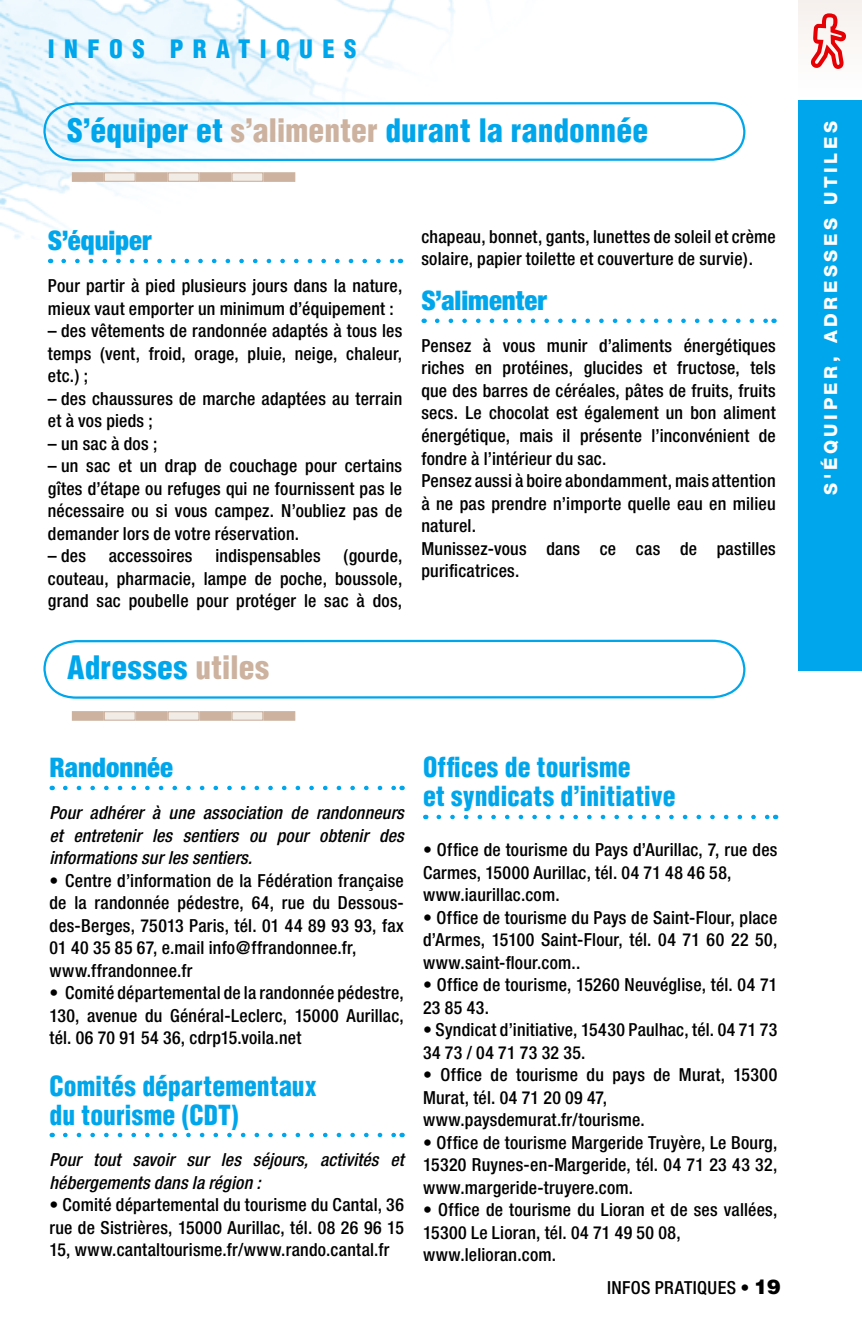
<style>
.page{position:relative;width:862px;height:1340px;background:#fff}
.page>*{position:absolute;margin:0;border:0;box-sizing:border-box;transform-origin:0 0}
.t1{font:900 condensed 31.5px "Helvetica";letter-spacing:.005em;color:#00a6eb}
.t2{font:900 condensed 27px/28.8px "Helvetica";letter-spacing:.005em;color:#00a6eb;scale:.95 1}
.t3{font:900 condensed 27px "Helvetica Neue";color:#00a6eb}
.t4{font:900 condensed 24.75px "Helvetica";letter-spacing:.38em;color:#00a6eb}
.t5{font:500 condensed 18px/22.5px "Helvetica Neue";letter-spacing:.015em;color:#000}
.t6{font:italic 500 condensed 18px/22.5px "Helvetica Neue";letter-spacing:.01em;color:#000;text-align:justify}
.t7{font:800 18px "Helvetica Neue";color:#fff}
.s1{color:#ccb29f}
.s2{font-family:"Helvetica";font-weight:900;font-stretch:normal;font-size:20.25px}
</style>
<div class="page">
<img style="left:0;top:0;width:455px;height:239px">
<svg style="left:64px;top:259px;width:329px;height:4px"></svg>
<svg style="left:437px;top:318px;width:329px;height:5px"></svg>
<svg style="left:42px;top:101px;width:704px;height:61px"></svg>
<svg style="left:65px;top:785px;width:329px;height:5px"></svg>
<svg style="left:65px;top:1132px;width:329px;height:5px"></svg>
<svg style="left:438px;top:814px;width:330px;height:5px"></svg>
<svg style="left:43px;top:639px;width:703px;height:60px"></svg>
<svg style="left:71px;top:711px;width:225px;height:10px;background:#d9c6b8"></svg>
<svg style="left:71px;top:172px;width:225px;height:10px;background:#d9c6b8"></svg>
<div style="left:797px;top:0;width:64px;height:670px;background:#00a6eb"></div>
<div style="left:797px;top:0;width:64px;height:100px;background:#fbfaf9"></div>
<svg style="left:811px;top:13px;width:34px;height:56px"></svg>
<h3 class="t4" style="left:48px;top:33px;width:310px">INFOS PRATIQUES</h3>
<h1 class="t1" style="left:67px;top:110px;width:582px">S’équiper et <span class="s1">s’alimenter</span> durant la randonnée</h1>
<h2 class="t3" style="left:48px;top:224px;width:105px">S’équiper</h2>
<p class="t5" style="left:48px;top:274px;width:355px">Pour partir à pied plusieurs jours dans la nature, mieux vaut emporter un minimum d’équipement :</p>
<p class="t5" style="left:48px;top:319px;width:356px;text-align:justify">– des vêtements de randonnée adaptés à tous les temps (vent, froid, orage, pluie, neige, chaleur, etc.) ;</p>
<p class="t5" style="left:48px;top:387px;width:356px">– des chaussures de marche adaptées au terrain et à vos pieds ;</p>
<p class="t5" style="left:48px;top:432px;width:111px">– un sac à dos ;</p>
<p class="t5" style="left:48px;top:454px;width:355px;text-align:justify">– un sac et un drap de couchage pour certains gîtes d’étape ou refuges qui ne fournissent pas le nécessaire ou si vous campez. N’oubliez pas de demander lors de votre réservation.</p>
<p class="t5" style="left:48px;top:544px;width:40px">– des</p>
<p class="t5" style="left:109px;top:544px;width:85px">accessoires</p>
<p class="t5" style="left:215px;top:544px;width:107px">indispensables</p>
<p class="t5" style="left:48px;top:544px;width:356px;text-align:justify;text-indent:295px">(gourde, couteau, pharmacie, lampe de poche, boussole, grand sac poubelle pour protéger le sac à dos,</p>
<h1 class="t1" style="left:67px;top:647px;width:203px">Adresses <span class="s1">utiles</span></h1>
<p class="t5" style="left:421px;top:225px;width:356px">chapeau, bonnet, gants, lunettes de soleil et crème solaire, papier toilette et couverture de survie).</p>
<h2 class="t3" style="left:421px;top:284px;width:127px">S’alimenter</h2>
<p class="t5" style="left:421px;top:334px;width:356px">Pensez à vous munir d’aliments énergétiques riches en protéines, glucides et fructose, tels que des barres de céréales, pâtes de fruits, fruits secs. Le chocolat est également un bon aliment énergétique, mais il présente l’inconvénient de fondre à l’intérieur du sac.<br>Pensez aussi à boire abondamment, mais attention à ne pas prendre n’importe quelle eau en milieu naturel.<br>Munissez-vous dans ce cas de pastilles purificatrices.</p>
<h2 class="t3" style="left:49px;top:751px;width:125px">Randonnée</h2>
<p class="t6" style="left:49px;top:801px;width:355px">Pour adhérer à une association de randonneurs et entretenir les sentiers ou pour obtenir des informations sur les sentiers.</p>
<p class="t5" style="left:49px;top:868px;width:356px">• Centre d’information de la Fédération française de la randonnée pédestre, 64, rue du Dessous&shy;des-Berges, 75013 Paris, tél. 01 44 89 93 93, fax 01 40 35 85 67, e.mail info@ffrandonnee.fr, www.ffrandonnee.fr</p>
<p class="t5" style="left:49px;top:981px;width:355px;text-align:justify">• Comité départemental de la randonnée pédestre, 130, avenue du Général-Leclerc, 15000 Aurillac, tél. 06 70 91 54 36, cdrp15.voila.net</p>
<h2 class="t2" style="left:49px;top:1071px;width:282px">Comités départementaux du tourisme (CDT)</h2>
<p class="t6" style="left:49px;top:1148px;width:355px">Pour tout savoir sur les séjours, activités et hébergements dans la région :</p>
<p class="t5" style="left:49px;top:1193px;width:356px;text-align:justify">• Comité départemental du tourisme du Cantal, 36 rue de Sistrières, 15000 Aurillac, tél. 08 26 96 15<br>15, www.cantaltourisme.fr/www.rando.cantal.fr</p>
<h2 class="t2" style="left:423px;top:752px;width:267px">Offices de tourisme<br>et syndicats d’initiative</h2>
<p class="t5" style="left:423px;top:838px;width:356px">• Office de tourisme du Pays d’Aurillac, 7, rue des<br>Carmes, 15000 Aurillac, tél. 04 71 48 46 58, www.iaurillac.com.</p>
<p class="t5" style="left:423px;top:905px;width:355px;text-align:justify">• Office de tourisme du Pays de Saint-Flour, place d’Armes, 15100 Saint-Flour, tél. 04 71 60 22 50, www.saint-flour.com..</p>
<p class="t5" style="left:423px;top:973px;width:356px">• Office de tourisme, 15260 Neuvéglise, tél. 04 71<br>23 85 43.</p>
<p class="t5" style="left:423px;top:1018px;width:355px">• Syndicat d’initiative, 15430 Paulhac, tél. 04 71 73<br>34 73 / 04 71 73 32 35.</p>
<p class="t5" style="left:423px;top:1063px;width:355px">• Office de tourisme du pays de Murat, 15300<br>Murat, tél. 04 71 20 09 47, www.paysdemurat.fr/tourisme.</p>
<p class="t5" style="left:423px;top:1130px;width:356px;text-align:justify">• Office de tourisme Margeride Truyère, Le Bourg, 15320 Ruynes-en-Margeride, tél. 04 71 23 43 32, www.margeride-truyere.com.</p>
<p class="t5" style="left:423px;top:1198px;width:355px">• Office de tourisme du Lioran et de ses vallées,<br>15300 Le Lioran, tél. 04 71 49 50 08, www.lelioran.com.</p>
<p class="t5" style="left:607px;top:1276px;width:175px">INFOS PRATIQUES • <span class="s2">19</span></p>
<p class="t7" style="left:819px;top:495px;width:373px;rotate:-90deg">s'équiper, adresses utiles</p>
</div>
